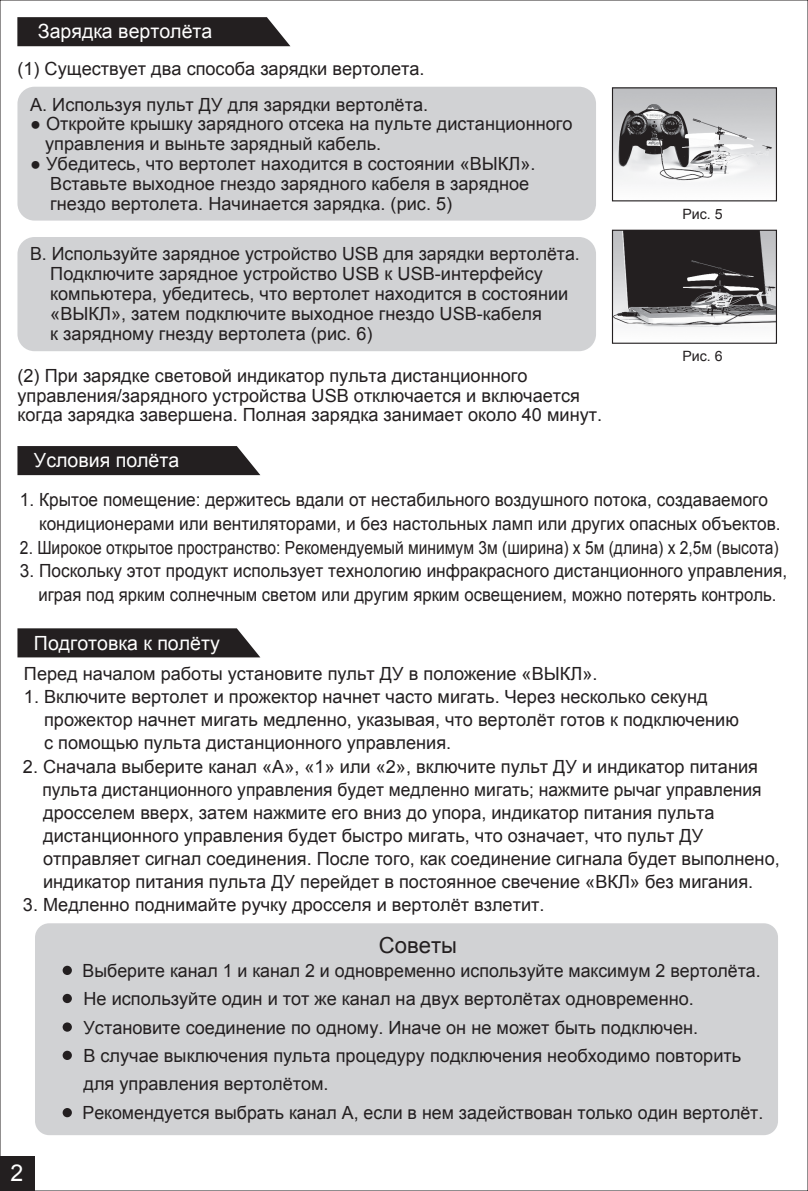
<style>
.page{position:relative;width:808px;height:1191px;background:#fff}
.page>*{position:absolute;margin:0;border:0;box-sizing:border-box;transform-origin:0 0}
.t1{font:23.2px "Arial";color:#fff}
.t2{font:22.2px "Arial";color:#231f20}
.t3{font:19.6px "Arial";color:#fff}
.t4{font:18.2px/19.8px "Arial";color:#231f20}
.t5{font:18.2px/23.8px "Arial";color:#231f20;scale:.95 1}
.t6{font:18.2px "Arial";color:#231f20;scale:.86 1}
.t7{font:14.2px "Arial";color:#231f20}
</style>
<div class="page">
<div style="left:17px;top:87px;width:579px;height:134px;background:#d1d2d4;border-radius:17px"></div>
<div style="left:17px;top:237px;width:579px;height:114px;background:#d1d2d4;border-radius:17px"></div>
<div style="left:35px;top:923px;width:743px;height:212px;background:#d1d2d4;border-radius:14px"></div>
<svg style="left:17px;top:17px;width:273px;height:29px;background:#2d292a"></svg>
<svg style="left:17px;top:446px;width:243px;height:29px;background:#2e2a2b"></svg>
<svg style="left:17px;top:628px;width:243px;height:29px;background:#302c2d"></svg>
<div style="left:0;top:1157px;width:34px;height:34px;background:#231f20"></div>
<div style="left:63px;top:965px;width:9px;height:10px;background:#231f20;border-radius:50%"></div>
<div style="left:63px;top:993px;width:9px;height:10px;background:#231f20;border-radius:50%"></div>
<div style="left:63px;top:1022px;width:9px;height:9px;background:#231f20;border-radius:50%"></div>
<div style="left:63px;top:1050px;width:9px;height:10px;background:#231f20;border-radius:50%"></div>
<div style="left:63px;top:1108px;width:9px;height:9px;background:#231f20;border-radius:50%"></div>
<img style="left:614px;top:232px;width:161px;height:95px">
<div style="left:612px;top:230px;width:165px;height:114px;border:1px solid #231f20"></div>
<img style="left:614px;top:89px;width:161px;height:94px">
<div style="left:612px;top:87px;width:165px;height:114px;border:1px solid #231f20"></div>
<p class="t3" style="left:38px;top:19px;width:176px">Зарядка вертолёта</p>
<p class="t4" style="left:17px;top:51px;width:412px;line-height:35.2px;text-align:right">(1) Существует два способа зарядки вертолета.<br>A. Используя пульт ДУ для зарядки вертолёта.</p>
<p class="t4" style="left:45px;top:114px;width:529px;text-indent:-15px">● Откройте крышку зарядного отсека на пульте дистанционного управления и выньте зарядный кабель.</p>
<p class="t4" style="left:50px;top:154px;width:487px;text-indent:-20px">● Убедитесь, что вертолет находится в состоянии «ВЫКЛ».<br>Вставьте выходное гнездо зарядного кабеля в зарядное гнездо вертолета. Начинается зарядка. (рис. 5)</p>
<p class="t4" style="left:50px;top:244px;width:531px;text-indent:-20px">B. Используйте зарядное устройство USB для зарядки вертолёта.<br>Подключите зарядное устройство USB к USB-интерфейсу компьютера, убедитесь, что вертолет находится в состоянии «ВЫКЛ», затем подключите выходное гнездо USB-кабеля<br>к зарядному гнезду вертолета (рис. 6)</p>
<p class="t4" style="left:17px;top:366px;width:586px">(2) При зарядке световой индикатор пульта дистанционного управления/зарядного устройства USB отключается и включается когда зарядка завершена. Полная зарядка занимает около 40 минут.</p>
<p class="t3" style="left:34px;top:447px;width:147px">Условия полёта</p>
<p class="t7" style="left:682px;top:205px;width:42px">Рис. 5</p>
<p class="t7" style="left:682px;top:347px;width:42px">Рис. 6</p>
<p class="t5" style="left:39px;top:488px;width:782px;text-indent:-19px">1. Крытое помещение: держитесь вдали от нестабильного воздушного потока, создаваемого кондиционерами или вентиляторами, и без настольных ламп или других опасных объектов.</p>
<p class="t6" style="left:20px;top:535px;width:884px">2. Широкое открытое пространство: Рекомендуемый минимум 3м (ширина) x 5м (длина) x 2,5м (высота)</p>
<p class="t5" style="left:20px;top:559px;width:809px;text-align:center">3. Поскольку этот продукт использует технологию инфракрасного дистанционного управления, играя под ярким солнечным светом или другим ярким освещением, можно потерять контроль.</p>
<p class="t3" style="left:34px;top:630px;width:187px">Подготовка к полёту</p>
<p class="t4" style="left:24px;top:664px;width:575px">Перед началом работы установите пульт ДУ в положение «ВЫКЛ».</p>
<p class="t4" style="left:44px;top:685px;width:696px;line-height:23px;text-indent:-20px">1. Включите вертолет и прожектор начнет часто мигать. Через несколько секунд прожектор начнет мигать медленно, указывая, что вертолёт готов к подключению с помощью пульта дистанционного управления.</p>
<p class="t4" style="left:42px;top:755px;width:739px;line-height:23px;text-indent:-19px">2. Сначала выберите канал «A», «1» или «2», включите пульт ДУ и индикатор питания пульта дистанционного управления будет медленно мигать; нажмите рычаг управления дросселем вверх, затем нажмите его вниз до упора, индикатор питания пульта дистанционного управления будет быстро мигать, что означает, что пульт ДУ отправляет сигнал соединения. После того, как соединение сигнала будет выполнено, индикатор питания пульта ДУ перейдет в постоянное свечение «ВКЛ» без мигания.</p>
<p class="t4" style="left:23px;top:895px;width:523px">3. Медленно поднимайте ручку дросселя и вертолёт взлетит.</p>
<p class="t1" style="left:10px;top:1158px;width:14px">2</p>
<p class="t2" style="left:379px;top:930px;width:80px">Советы</p>
<p class="t4" style="left:83px;top:956px;width:682px;line-height:28.4px">Выберите канал 1 и канал 2 и одновременно используйте максимум 2 вертолёта.<br>Не используйте один и тот же канал на двух вертолётах одновременно.<br>Установите соединение по одному. Иначе он не может быть подключен.<br>В случае выключения пульта процедуру подключения необходимо повторить для управления вертолётом.<br>Рекомендуется выбрать канал А, если в нем задействован только один вертолёт.</p>
</div>
